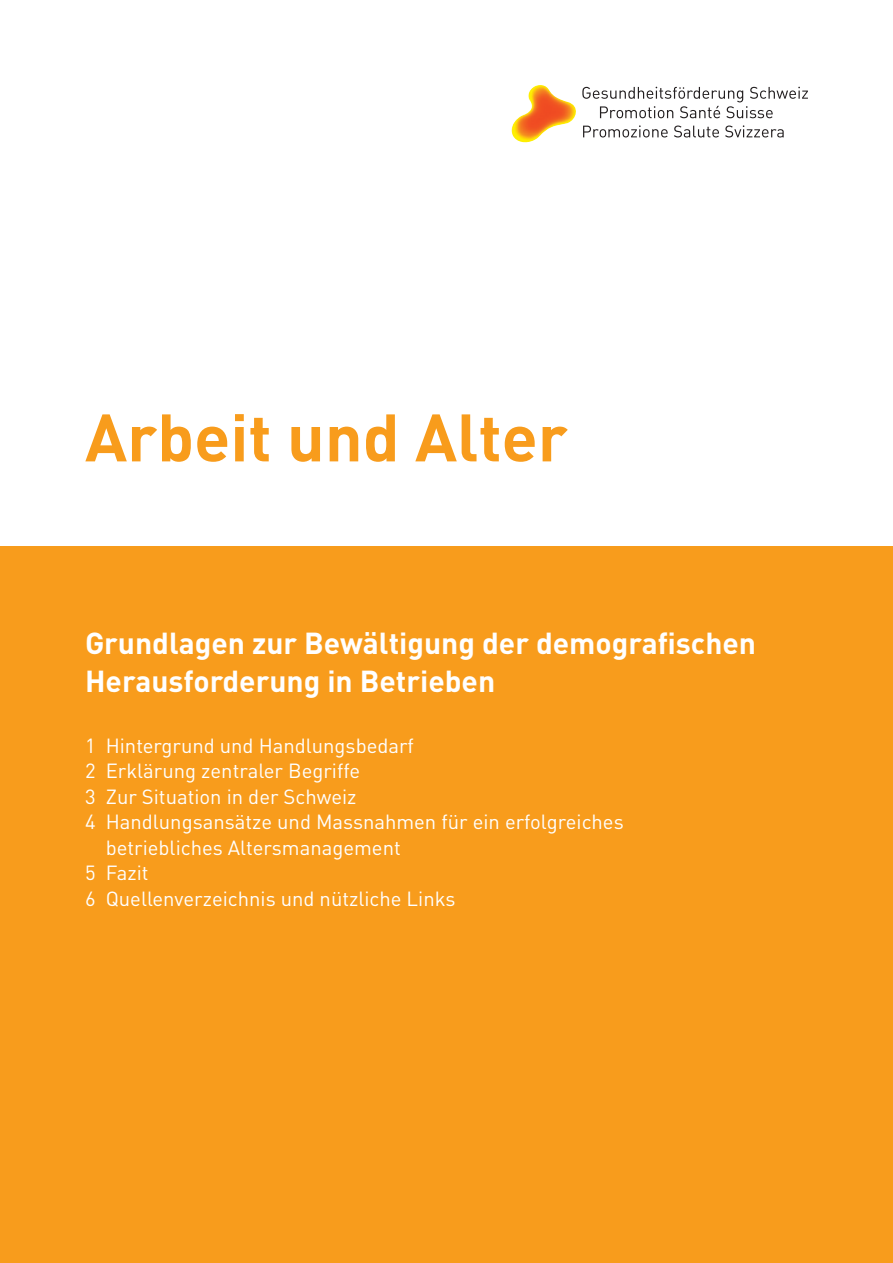
<style>
.page{position:relative;width:893px;height:1263px;background:#fff}
.page>*{position:absolute;margin:0;border:0;box-sizing:border-box;transform-origin:0 0}
.t1{font:700 66px "DINOT";color:#f89c1c}
.t2{font:700 30px/37.5px "DINOT";color:#fff}
.t3{font:20.25px "DINOT";color:#fff}
</style>
<div class="page">
<svg style="left:582px;top:87px;width:226px;height:31px"></svg>
<svg style="left:583px;top:125px;width:85px;height:12px"></svg>
<svg style="left:674px;top:126px;width:45px;height:11px"></svg>
<svg style="left:725px;top:125px;width:59px;height:12px"></svg>
<img style="left:512px;top:85px;width:64px;height:58px">
<div style="left:0;top:546px;width:893px;height:717px;background:#f89c1c"></div>
<h1 class="t1" style="left:85px;top:393px;width:484px">Arbeit und Alter</h1>
<h2 class="t2" style="left:85px;top:624px;width:672px">Grundlagen zur Bewältigung der demografischen<br>Herausforderung in Betrieben</h2>
<p class="t3" style="left:85px;top:732px;width:330px">1 Hintergrund und Handlungsbedarf</p>
<p class="t3" style="left:85px;top:757px;width:277px">2 Erklärung zentraler Begriffe</p>
<p class="t3" style="left:85px;top:783px;width:273px">3 Zur Situation in der Schweiz</p>
<p class="t3" style="left:85px;top:808px;width:540px">4 Handlungsansätze und Massnahmen für ein erfolgreiches</p>
<p class="t3" style="left:106px;top:834px;width:297px">betriebliches Altersmanagement</p>
<p class="t3" style="left:85px;top:859px;width:65px">5 Fazit</p>
<p class="t3" style="left:85px;top:885px;width:372px">6 Quellenverzeichnis und nützliche Links</p>
</div>
